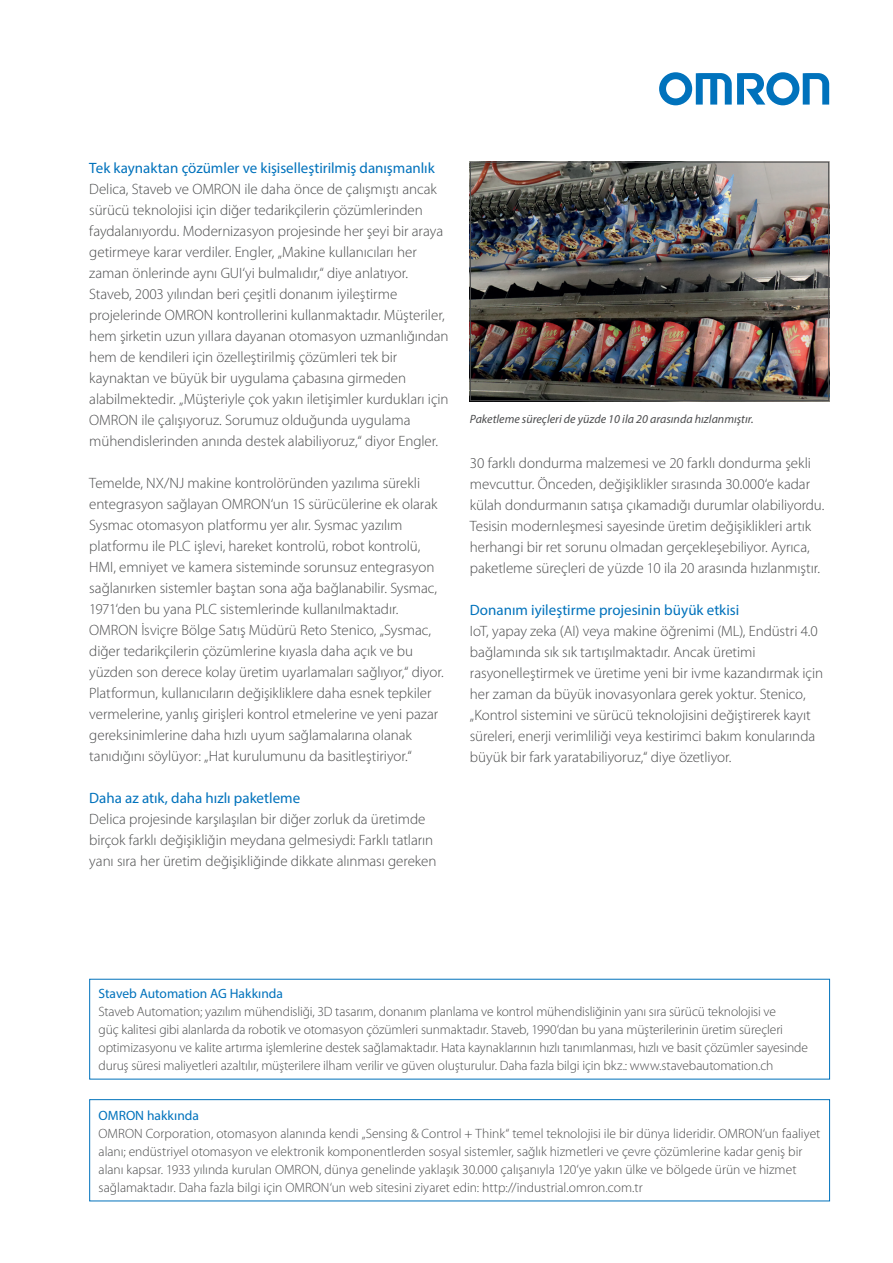
<style>
.page{position:relative;width:893px;height:1263px;background:#fff}
.page>*{position:absolute;margin:0;border:0;box-sizing:border-box;transform-origin:0 0}
.t1{font:300 15px/21px "Myriad Pro";letter-spacing:-.005em;color:#4b4c4d}
.t2{font:15px "Myriad Pro";color:#0072bc}
.t3{font:300 13.5px/18px "Myriad Pro";letter-spacing:-.005em;color:#4b4c4d}
.t4{font:13.5px "Myriad Pro";color:#0072bc}
.t5{font:italic 12px "Myriad Pro";color:#4b4c4d}
</style>
<div class="page">
<svg style="left:659px;top:72px;width:170px;height:33px"></svg>
<div style="left:89px;top:1099px;width:741px;height:102px;border:1px solid #0072bc"></div>
<img style="left:472px;top:164px;width:355px;height:235px">
<div style="left:470px;top:162px;width:359px;height:239px;border:1px solid #4b4c4d"></div>
<p class="t2" style="left:89px;top:159px;width:347px">Tek kaynaktan çözümler ve kişiselleştirilmiş danışmanlık</p>
<p class="t1" style="left:89px;top:179px;width:361px">Delica, Staveb ve OMRON ile daha önce de çalışmıştı ancak sürücü teknolojisi için diğer tedarikçilerin çözümlerinden faydalanıyordu. Modernizasyon projesinde her şeyi bir araya getirmeye karar verdiler. Engler, „Makine kullanıcıları her zaman önlerinde aynı GUI‘yi bulmalıdır,“ diye anlatıyor.<br>Staveb, 2003 yılından beri çeşitli donanım iyileştirme projelerinde OMRON kontrollerini kullanmaktadır. Müşteriler, hem şirketin uzun yıllara dayanan otomasyon uzmanlığından hem de kendileri için özelleştirilmiş çözümleri tek bir kaynaktan ve büyük bir uygulama çabasına girmeden alabilmektedir. „Müşteriyle çok yakın iletişimler kurdukları için OMRON ile çalışıyoruz. Sorumuz olduğunda uygulama mühendislerinden anında destek alabiliyoruz,“ diyor Engler.</p>
<p class="t1" style="left:89px;top:473px;width:356px">Temelde, NX/NJ makine kontrolöründen yazılıma sürekli entegrasyon sağlayan OMRON‘un 1S sürücülerine ek olarak Sysmac otomasyon platformu yer alır. Sysmac yazılım platformu ile PLC işlevi, hareket kontrolü, robot kontrolü, HMI, emniyet ve kamera sisteminde sorunsuz entegrasyon sağlanırken sistemler baştan sona ağa bağlanabilir. Sysmac, 1971‘den bu yana PLC sistemlerinde kullanılmaktadır.<br>OMRON İsviçre Bölge Satış Müdürü Reto Stenico, „Sysmac, diğer tedarikçilerin çözümlerine kıyasla daha açık ve bu yüzden son derece kolay üretim uyarlamaları sağlıyor,“ diyor.<br>Platformun, kullanıcıların değişikliklere daha esnek tepkiler vermelerine, yanlış girişleri kontrol etmelerine ve yeni pazar gereksinimlerine daha hızlı uyum sağlamalarına olanak tanıdığını söylüyor: „Hat kurulumunu da basitleştiriyor.“</p>
<p class="t2" style="left:89px;top:789px;width:212px">Daha az atık, daha hızlı paketleme</p>
<p class="t1" style="left:89px;top:809px;width:349px">Delica projesinde karşılaşılan bir diğer zorluk da üretimde birçok farklı değişikliğin meydana gelmesiydi: Farklı tatların yanı sıra her üretim değişikliğinde dikkate alınması gereken</p>
<p class="t5" style="left:470px;top:411px;width:285px">Paketleme süreçleri de yüzde 10 ila 20 arasında hızlanmıştır.</p>
<p class="t1" style="left:470px;top:452px;width:356px">30 farklı dondurma malzemesi ve 20 farklı dondurma şekli mevcuttur. Önceden, değişiklikler sırasında 30.000‘e kadar külah dondurmanın satışa çıkamadığı durumlar olabiliyordu.<br>Tesisin modernleşmesi sayesinde üretim değişiklikleri artık herhangi bir ret sorunu olmadan gerçekleşebiliyor. Ayrıca, paketleme süreçleri de yüzde 10 ila 20 arasında hızlanmıştır.</p>
<p class="t2" style="left:470px;top:600px;width:271px">Donanım iyileştirme projesinin büyük etkisi</p>
<p class="t1" style="left:470px;top:620px;width:355px">IoT, yapay zeka (AI) veya makine öğrenimi (ML), Endüstri 4.0 bağlamında sık sık tartışılmaktadır. Ancak üretimi rasyonelleştirmek ve üretime yeni bir ivme kazandırmak için her zaman da büyük inovasyonlara gerek yoktur. Stenico, „Kontrol sistemini ve sürücü teknolojisini değiştirerek kayıt süreleri, enerji verimliliği veya kestirimci bakım konularında büyük bir fark yaratabiliyoruz,“ diye özetliyor.</p>
<p class="t4" style="left:99px;top:985px;width:186px">Staveb Automation AG Hakkında</p>
<p class="t3" style="left:99px;top:1003px;width:711px">Staveb Automation; yazılım mühendisliği, 3D tasarım, donanım planlama ve kontrol mühendisliğinin yanı sıra sürücü teknolojisi ve<br>güç kalitesi gibi alanlarda da robotik ve otomasyon çözümleri sunmaktadır. Staveb, 1990‘dan bu yana müşterilerinin üretim süreçleri optimizasyonu ve kalite artırma işlemlerine destek sağlamaktadır. Hata kaynaklarının hızlı tanımlanması, hızlı ve basit çözümler sayesinde duruş süresi maliyetleri azaltılır, müşterilere ilham verilir ve güven oluşturulur. Daha fazla bilgi için bkz.: www.stavebautomation.ch</p>
<p class="t4" style="left:99px;top:1107px;width:102px">OMRON hakkında</p>
<p class="t3" style="left:99px;top:1125px;width:723px">OMRON Corporation, otomasyon alanında kendi „Sensing &amp; Control + Think“ temel teknolojisi ile bir dünya lideridir. OMRON‘un faaliyet alanı; endüstriyel otomasyon ve elektronik komponentlerden sosyal sistemler, sağlık hizmetleri ve çevre çözümlerine kadar geniş bir alanı kapsar. 1933 yılında kurulan OMRON, dünya genelinde yaklaşık 30.000 çalışanıyla 120‘ye yakın ülke ve bölgede ürün ve hizmet sağlamaktadır. Daha fazla bilgi için OMRON‘un web sitesini ziyaret edin: http://industrial.omron.com.tr</p>
</div>
